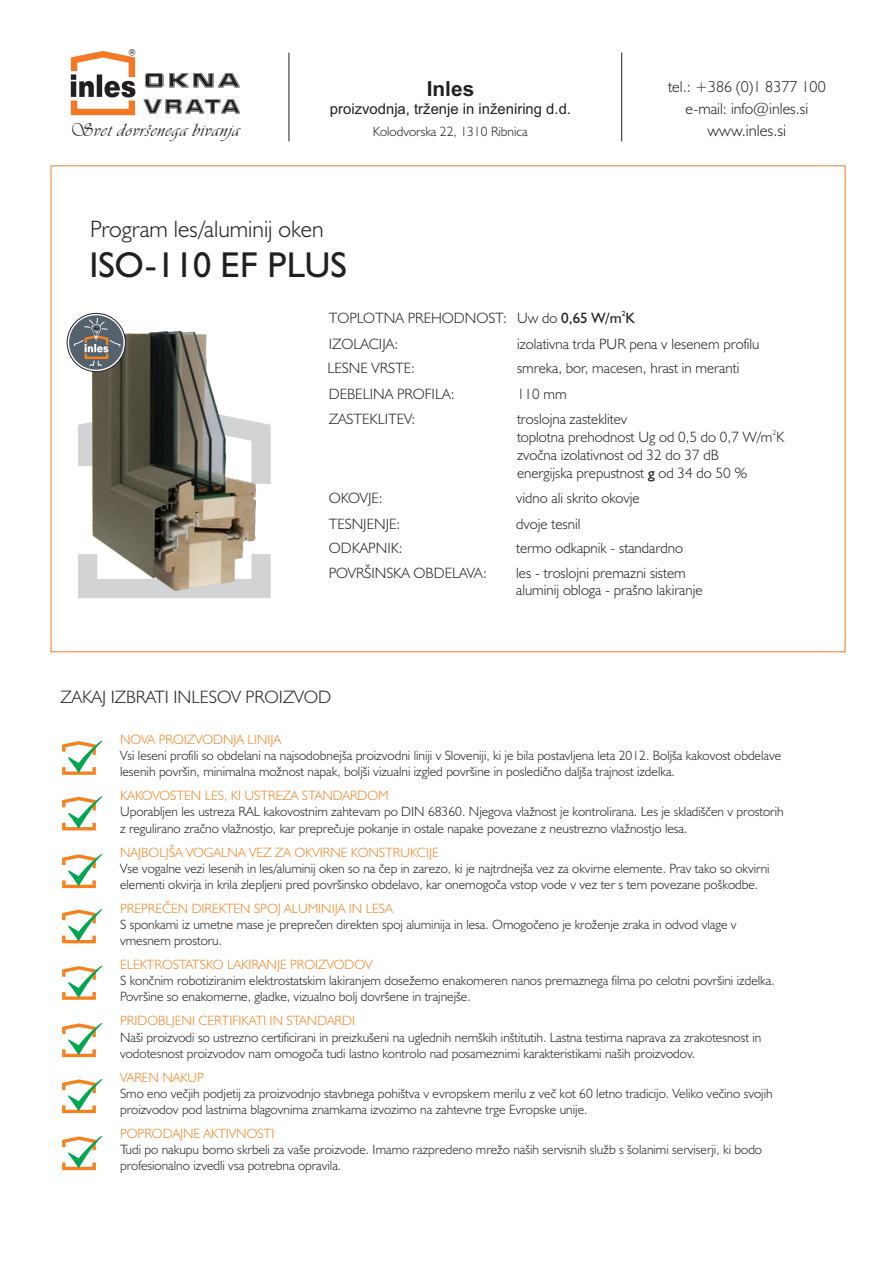
<style>
.page{position:relative;width:893px;height:1263px;background:#fff}
.page>*{position:absolute;margin:0;border:0;box-sizing:border-box;transform-origin:0 0}
.t1{font:36px "Humanist 521 BT";color:#231f20}
.t2{font:300 23.85px "Humanist 521 BT";color:#231f20}
.t3{font:700 20.85px "Arial";color:#231f20}
.t4{font:19.05px "Vivaldi D";letter-spacing:.05em;color:#231f20}
.t5{font:300 18px "Humanist 521 BT";color:#231f20}
.t6{font:300 16.5px "Humanist 521 BT";color:#231f20}
.t7{font:300 15.9px/21.5px "Humanist 521 BT";color:#231f20;text-align:center}
.t8{font:300 15px/25px "Humanist 521 BT";color:#231f20}
.t9{font:15px "Humanist 521 BT";color:#231f20}
.t10{font:14.85px "Arial";color:#231f20}
.t11{font:300 13.5px/16px "Humanist 521 BT";color:#231f20}
.t12{font:300 13.5px "Humanist 521 BT";color:#f5821f}
.t13{font:300 7.5px "Humanist 521 BT";color:#231f20}
.t14{font:7.5px "Humanist 521 BT";color:#231f20}
.s1{font-weight:300}
.s2{font-weight:400}
</style>
<div class="page">
<svg style="left:78px;top:421px;width:193px;height:177px"></svg>
<svg style="left:62px;top:741px;width:41px;height:34px"></svg>
<svg style="left:62px;top:796px;width:41px;height:34px"></svg>
<svg style="left:62px;top:854px;width:41px;height:34px"></svg>
<svg style="left:62px;top:909px;width:41px;height:34px"></svg>
<svg style="left:62px;top:966px;width:41px;height:34px"></svg>
<svg style="left:62px;top:1023px;width:41px;height:34px"></svg>
<svg style="left:62px;top:1079px;width:41px;height:34px"></svg>
<svg style="left:62px;top:1136px;width:41px;height:34px"></svg>
<img style="left:92px;top:331px;width:163px;height:260px">
<hr style="left:289px;top:53px;width:1px;height:88px;background:#231f20">
<hr style="left:621px;top:53px;width:1px;height:88px;background:#231f20">
<svg style="left:71px;top:49px;width:64px;height:66px"></svg>
<svg style="left:144px;top:99px;width:96px;height:15px"></svg>
<svg style="left:145px;top:73px;width:95px;height:15px"></svg>
<svg style="left:67px;top:313px;width:59px;height:59px"></svg>
<svg style="left:69px;top:315px;width:54px;height:55px"></svg>
<svg style="left:74px;top:318px;width:47px;height:48px;background:#76787a"></svg>
<h3 class="t3" style="left:427px;top:81px;width:49px">Inles</h3>
<p class="t10" style="left:330px;top:104px;width:243px">proizvodnja, trženje in inženiring d.d.</p>
<p class="t7" style="left:668px;top:77px;width:159px">tel.: +386 (0)1 8377 100 e-mail: info@inles.si</p>
<h3 class="t4" style="left:70px;top:122px;width:171px">Svet dovršenega bivanja</h3>
<p class="t6" style="left:707px;top:123px;width:80px">www.inles.si</p>
<p class="t11" style="left:373px;top:124px;width:156px">Kolodvorska 22, 1310 Ribnica</p>
<h2 class="t2" style="left:90px;top:219px;width:235px">Program les/aluminij oken</h2>
<h1 class="t1" style="left:89px;top:250px;width:259px">ISO-110 EF PLUS</h1>
<p class="t8" style="left:329px;top:307px;width:180px">TOPLOTNA PREHODNOST:</p>
<p class="t14" style="left:622px;top:310px;width:5px">2</p>
<p class="t9" style="left:517px;top:312px;width:119px"><span class="s1">Uw do</span> 0,65 W/m K</p>
<p class="t8" style="left:329px;top:332px;width:71px">IZOLACIJA:</p>
<p class="t8" style="left:517px;top:332px;width:244px">izolativna trda PUR pena v lesenem profilu</p>
<p class="t8" style="left:327px;top:357px;width:89px">LESNE VRSTE:</p>
<p class="t8" style="left:517px;top:357px;width:224px">smreka, bor, macesen, hrast in meranti</p>
<p class="t8" style="left:329px;top:382px;width:127px">DEBELINA PROFILA:</p>
<p class="t8" style="left:517px;top:382px;width:51px">110 mm</p>
<p class="t8" style="left:329px;top:408px;width:88px">ZASTEKLITEV:</p>
<p class="t8" style="left:517px;top:408px;width:112px">troslojna zasteklitev</p>
<p class="t13" style="left:772px;top:429px;width:5px">2</p>
<p class="t8" style="left:517px;top:429px;width:269px;line-height:17.9px">toplotna prehodnost Ug od 0,5 do 0,7 W/m K zvočna izolativnost od 32 do 37 dB<br>energijska prepustnost <span class="s2">g</span> od 34 do 50 %</p>
<p class="t8" style="left:329px;top:487px;width:160px">OKOVJE:<br>TESNJENJE:<br>ODKAPNIK:<br>POVRŠINSKA OBDELAVA:</p>
<p class="t8" style="left:516px;top:487px;width:171px">vidno ali skrito okovje<br>dvoje tesnil<br>termo odkapnik - standardno les - troslojni premazni sistem</p>
<p class="t8" style="left:516px;top:578px;width:188px">aluminij obloga - prašno lakiranje</p>
<h3 class="t5" style="left:61px;top:689px;width:272px">ZAKAJ IZBRATI INLESOV PROIZVOD</h3>
<p class="t12" style="left:120px;top:734px;width:163px">NOVA PROIZVODNJA LINIJA</p>
<p class="t11" style="left:120px;top:749px;width:663px">Vsi leseni profili so obdelani na najsodobnejša proizvodni liniji v Sloveniji, ki je bila postavljena leta 2012. Boljša kakovost obdelave lesenih površin, minimalna možnost napak, boljši vizualni izgled površine in posledično daljša trajnost izdelka.</p>
<p class="t12" style="left:120px;top:790px;width:270px">KAKOVOSTEN LES, KI USTREZA STANDARDOM</p>
<p class="t11" style="left:120px;top:805px;width:665px">Uporabljen les ustreza RAL kakovostnim zahtevam po DIN 68360. Njegova vlažnost je kontrolirana. Les je skladiščen v prostorih z regulirano zračno vlažnostjo, kar preprečuje pokanje in ostale napake povezane z neustrezno vlažnostjo lesa.</p>
<p class="t12" style="left:120px;top:846px;width:320px">NAJBOLJŠA VOGALNA VEZ ZA OKVIRNE KONSTRUKCIJE</p>
<p class="t11" style="left:120px;top:861px;width:651px">Vse vogalne vezi lesenih in les/aluminij oken so na čep in zarezo, ki je najtrdnejša vez za okvirne elemente. Prav tako so okvirni elementi okvirja in krila zlepljeni pred površinsko obdelavo, kar onemogoča vstop vode v vez ter s tem povezane poškodbe.</p>
<p class="t12" style="left:120px;top:903px;width:274px">PREPREČEN DIREKTEN SPOJ ALUMINIJA IN LESA</p>
<p class="t11" style="left:120px;top:917px;width:618px">S sponkami iz umetne mase je preprečen direkten spoj aluminija in lesa. Omogočeno je kroženje zraka in odvod vlage v vmesnem prostoru.</p>
<p class="t12" style="left:120px;top:959px;width:254px">ELEKTROSTATSKO LAKIRANJE PROIZVODOV</p>
<p class="t11" style="left:120px;top:974px;width:656px">S končnim robotiziranim elektrostatskim lakiranjem dosežemo enakomeren nanos premaznega filma po celotni površini izdelka.<br>Površine so enakomerne, gladke, vizualno bolj dovršene in trajnejše.</p>
<p class="t12" style="left:120px;top:1015px;width:237px">PRIDOBLJENI CERTIFIKATI IN STANDARDI</p>
<p class="t11" style="left:120px;top:1030px;width:643px">Naši proizvodi so ustrezno certificirani in preizkušeni na uglednih nemških inštitutih. Lastna testirna naprava za zrakotesnost in vodotesnost proizvodov nam omogoča tudi lastno kontrolo nad posameznimi karakteristikami naših proizvodov.</p>
<p class="t12" style="left:120px;top:1071px;width:85px">VAREN NAKUP</p>
<p class="t11" style="left:120px;top:1086px;width:654px">Smo eno večjih podjetij za proizvodnjo stavbnega pohištva v evropskem merilu z več kot 60 letno tradicijo. Veliko večino svojih proizvodov pod lastnima blagovnima znamkama izvozimo na zahtevne trge Evropske unije.</p>
<p class="t12" style="left:120px;top:1128px;width:156px">POPRODAJNE AKTIVNOSTI</p>
<p class="t11" style="left:120px;top:1142px;width:643px">Tudi po nakupu bomo skrbeli za vaše proizvode. Imamo razpredeno mrežo naših servisnih služb s šolanimi serviserji, ki bodo profesionalno izvedli vsa potrebna opravila.</p>
</div>
